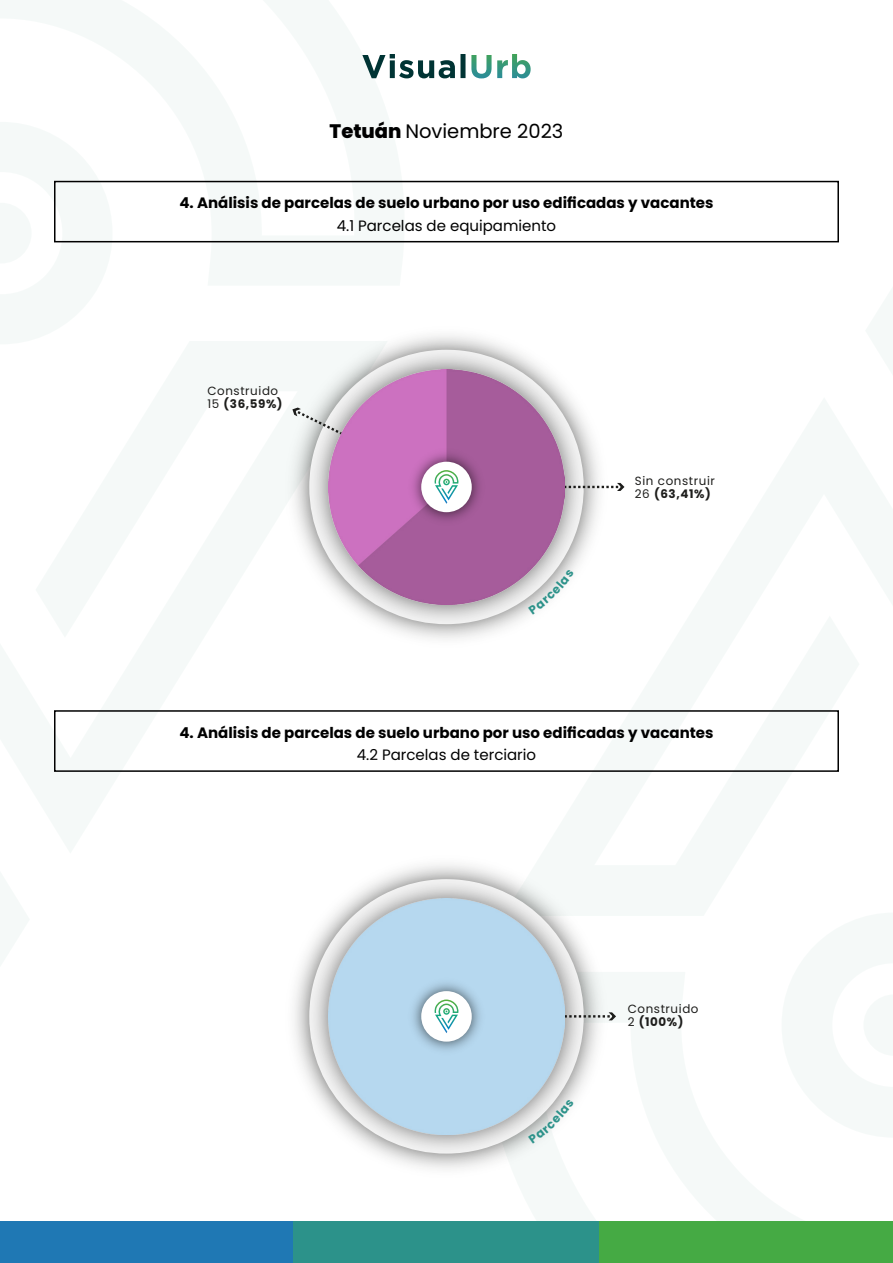
<style>
.page{position:relative;width:893px;height:1263px;background:#fff}
.page>*{position:absolute;margin:0;border:0;box-sizing:border-box;transform-origin:0 0}
.t1{font:19.5px "Poppins";color:#000}
.t2{font:700 15px "Poppins";color:#000}
.t3{font:15px "Poppins";color:#000}
.t4{font:11.85px/13px "Poppins";letter-spacing:.05em;color:#1d1d1b}
.s1{font-weight:800}
.s2{font-weight:700}
</style>
<div class="page">
<div style="left:0;top:1221px;width:293px;height:42px;background:#1f78b4"></div>
<div style="left:293px;top:1221px;width:307px;height:42px;background:#2c928a"></div>
<div style="left:600px;top:1221px;width:293px;height:42px;background:#45aa44"></div>
<svg style="left:362px;top:54px;width:103px;height:24px"></svg>
<svg style="left:471px;top:54px;width:60px;height:24px"></svg>
<svg style="left:595px;top:1012px;width:21px;height:8px"></svg>
<img style="left:298px;top:868px;width:297px;height:297px">
<img style="left:329px;top:898px;width:235px;height:236px">
<img style="left:403px;top:973px;width:87px;height:86px">
<div style="left:421px;top:991px;width:51px;height:51px;background:#fff;border-radius:50%"></div>
<img style="left:434px;top:999px;width:25px;height:34px">
<div style="left:54px;top:181px;width:785px;height:61px;border:2px solid #000"></div>
<div style="left:54px;top:710px;width:785px;height:62px;border:2px solid #000"></div>
<svg style="left:292px;top:407px;width:332px;height:84px"></svg>
<img style="left:298px;top:339px;width:297px;height:296px">
<img style="left:329px;top:369px;width:235px;height:236px">
<img style="left:403px;top:444px;width:87px;height:86px">
<div style="left:421px;top:462px;width:51px;height:50px;background:#fff;border-radius:50%"></div>
<img style="left:434px;top:470px;width:25px;height:34px">
<svg style="left:528px;top:1099px;width:46px;height:45px"></svg>
<svg style="left:528px;top:570px;width:46px;height:44px"></svg>
<h1 class="t1" style="left:330px;top:120px;width:235px"><span class="s1">Tetuán</span> Noviembre 2023</h1>
<p class="t2" style="left:179px;top:194px;width:535px">4. Análisis de parcelas de suelo urbano por uso edificadas y vacantes</p>
<p class="t3" style="left:337px;top:217px;width:221px">4.1 Parcelas de equipamiento</p>
<p class="t4" style="left:207px;top:384px;width:77px">Construido<br>15 <span class="s2">(36,59%)</span></p>
<p class="t4" style="left:635px;top:475px;width:82px">Sin construir<br>26 <span class="s2">(63,41%)</span></p>
<p class="t2" style="left:179px;top:724px;width:535px">4. Análisis de parcelas de suelo urbano por uso edificadas y vacantes</p>
<p class="t3" style="left:357px;top:746px;width:181px">4.2 Parcelas de terciario</p>
<p class="t4" style="left:628px;top:1003px;width:72px">Construido<br>2 <span class="s2">(100%)</span></p>
</div>
